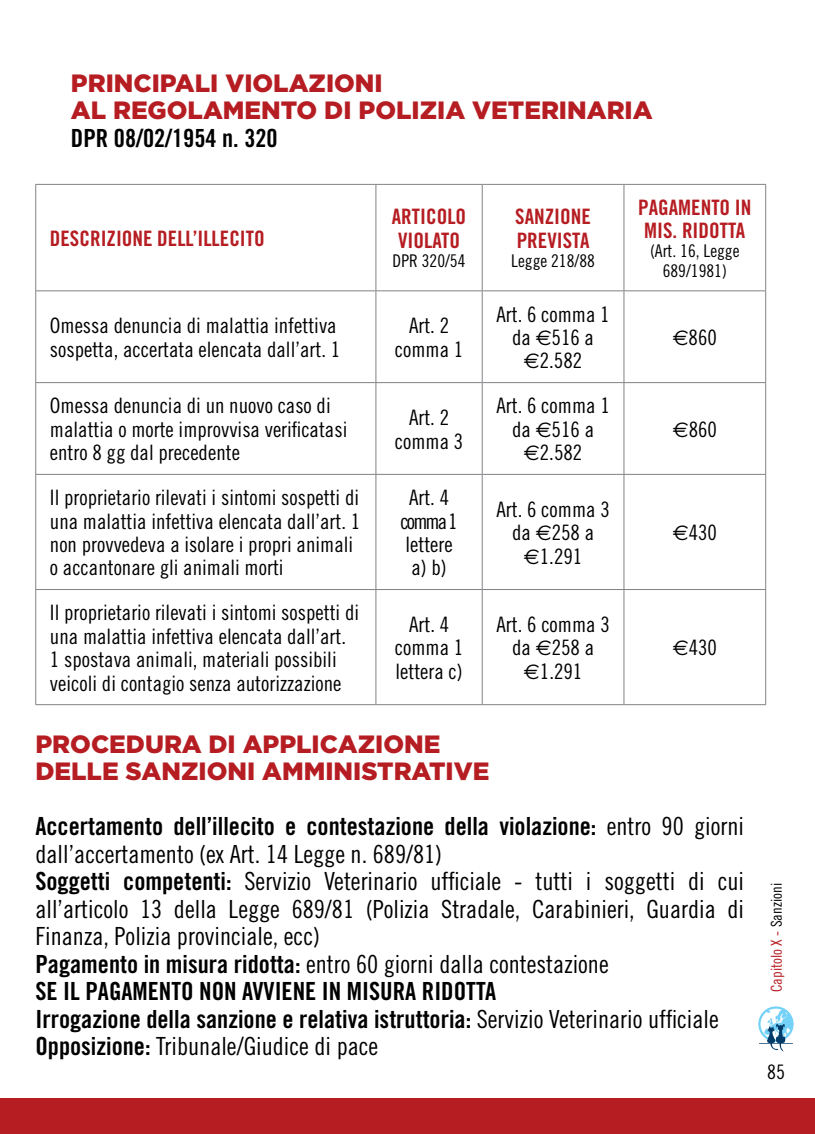
<style>
.page{position:relative;width:815px;height:1134px;background:#fff}
.page>*{position:absolute;margin:0;border:0;box-sizing:border-box;transform-origin:0 0}
.t1{font:25px/27.5px "Trade Gothic Cond Eighteen";color:#000}
.t2{font:25px/27.5px "Trade Gothic Bold Cond Twenty";color:#000}
.t3{font:900 25px "Gotham";color:#b61d22}
.t4{font:21.25px/23.5px "Trade Gothic Cond Eighteen";color:#000;text-align:center}
.t5{font:21.25px/23.5px "Trade Gothic Bold Cond Twenty";color:#b61d22}
.t6{font:20px "Trade Gothic Cond Eighteen";color:#000}
.t7{font:17.5px/19.2px "Trade Gothic Cond Eighteen";color:#000;text-align:center}
.t8{font:15px "Trade Gothic Cond Eighteen";color:#b61d22}
.s1{font-family:"Euro Sans"}
.s2{font-family:"Trade Gothic Cond Eighteen"}
.s3{font-family:"Trade Gothic Bold Cond Twenty"}
.s4{color:#000}
</style>
<div class="page">
<div style="left:0;top:1098px;width:815px;height:36px;background:#b61d22"></div>
<svg style="left:758px;top:1006px;width:36px;height:46px"></svg>
<hr style="left:375px;top:185px;width:1px;height:105px;background:#808285">
<hr style="left:482px;top:185px;width:1px;height:105px;background:#808285">
<hr style="left:375px;top:291px;width:1px;height:91px;background:#808285">
<hr style="left:482px;top:291px;width:1px;height:91px;background:#808285">
<hr style="left:375px;top:383px;width:1px;height:91px;background:#808285">
<hr style="left:482px;top:383px;width:1px;height:91px;background:#808285">
<hr style="left:375px;top:475px;width:1px;height:114px;background:#808285">
<hr style="left:482px;top:475px;width:1px;height:114px;background:#808285">
<hr style="left:375px;top:590px;width:1px;height:114px;background:#808285">
<hr style="left:482px;top:590px;width:1px;height:114px;background:#808285">
<hr style="left:624px;top:290px;width:142px;height:1px;background:#808285">
<hr style="left:624px;top:382px;width:142px;height:1px;background:#808285">
<hr style="left:624px;top:474px;width:142px;height:1px;background:#808285">
<hr style="left:624px;top:589px;width:142px;height:1px;background:#808285">
<hr style="left:624px;top:185px;width:1px;height:105px;background:#808285">
<hr style="left:35px;top:290px;width:341px;height:1px;background:#808285">
<hr style="left:376px;top:290px;width:106px;height:1px;background:#808285">
<hr style="left:482px;top:290px;width:142px;height:1px;background:#808285">
<hr style="left:624px;top:291px;width:1px;height:91px;background:#808285">
<hr style="left:35px;top:382px;width:341px;height:1px;background:#808285">
<hr style="left:376px;top:382px;width:106px;height:1px;background:#808285">
<hr style="left:482px;top:382px;width:142px;height:1px;background:#808285">
<hr style="left:624px;top:383px;width:1px;height:91px;background:#808285">
<hr style="left:35px;top:474px;width:341px;height:1px;background:#808285">
<hr style="left:376px;top:474px;width:106px;height:1px;background:#808285">
<hr style="left:482px;top:474px;width:142px;height:1px;background:#808285">
<hr style="left:624px;top:475px;width:1px;height:114px;background:#808285">
<hr style="left:35px;top:589px;width:341px;height:1px;background:#808285">
<hr style="left:376px;top:589px;width:106px;height:1px;background:#808285">
<hr style="left:482px;top:589px;width:142px;height:1px;background:#808285">
<hr style="left:624px;top:590px;width:1px;height:114px;background:#808285">
<hr style="left:35px;top:184px;width:341px;height:1px;background:#808285">
<hr style="left:35px;top:185px;width:1px;height:105px;background:#808285">
<hr style="left:376px;top:184px;width:106px;height:1px;background:#808285">
<hr style="left:482px;top:184px;width:142px;height:1px;background:#808285">
<hr style="left:624px;top:184px;width:142px;height:1px;background:#808285">
<hr style="left:765px;top:185px;width:1px;height:105px;background:#808285">
<hr style="left:35px;top:291px;width:1px;height:91px;background:#808285">
<hr style="left:765px;top:291px;width:1px;height:91px;background:#808285">
<hr style="left:35px;top:383px;width:1px;height:91px;background:#808285">
<hr style="left:765px;top:383px;width:1px;height:91px;background:#808285">
<hr style="left:35px;top:475px;width:1px;height:114px;background:#808285">
<hr style="left:765px;top:475px;width:1px;height:114px;background:#808285">
<hr style="left:35px;top:590px;width:1px;height:114px;background:#808285">
<hr style="left:765px;top:590px;width:1px;height:114px;background:#808285">
<hr style="left:35px;top:704px;width:341px;height:1px;background:#808285">
<hr style="left:376px;top:704px;width:106px;height:1px;background:#808285">
<hr style="left:482px;top:704px;width:142px;height:1px;background:#808285">
<hr style="left:624px;top:704px;width:142px;height:1px;background:#808285">
<p class="t3" style="left:71px;top:68px;width:32px">PRINCI</p>
<p class="t3" style="left:160px;top:68px;width:83px">PALI VIO</p>
<p class="t3" style="left:273px;top:68px;width:32px">LAZIONI</p>
<p class="t3" style="left:71px;top:96px;width:62px">AL REGO</p>
<p class="t3" style="left:188px;top:96px;width:36px">LAMENTO</p>
<p class="t3" style="left:324px;top:96px;width:102px">DI POLIZIA</p>
<p class="t3" style="left:472px;top:96px;width:18px">VETERINARIA</p>
<p class="t2" style="left:71px;top:124px;width:208px">DPR 08/02/1954 n. 320</p>
<p class="t5" style="left:50px;top:226px;width:216px">DESCRIZIONE DELL’ILLECITO</p>
<p class="t5" style="left:392px;top:205px;width:76px">ARTICOLO<br>VIOLATO</p>
<p class="t7" style="left:393px;top:251px;width:74px">DPR 320/54</p>
<p class="t5" style="left:515px;top:205px;width:77px">SANZIONE<br>PREVISTA</p>
<p class="t7" style="left:511px;top:251px;width:85px">Legge 218/88</p>
<p class="t4" style="left:50px;top:314px;width:292px;text-align:left">Omessa denuncia di malattia infettiva sospetta, accertata elencata dall’art. 1</p>
<p class="t4" style="left:395px;top:314px;width:70px">Art. 2 comma 1</p>
<p class="t4" style="left:496px;top:302px;width:115px">Art. 6 comma 1 da <span class="s1">€</span>516 a <span class="s1">€</span>2.582</p>
<p class="t4" style="left:50px;top:394px;width:299px;text-align:left">Omessa denuncia di un nuovo caso di malattia o morte improvvisa verificatasi entro 8 gg dal precedente</p>
<p class="t4" style="left:395px;top:406px;width:70px">Art. 2 comma 3</p>
<p class="t4" style="left:496px;top:394px;width:115px">Art. 6 comma 1 da <span class="s1">€</span>516 a <span class="s1">€</span>2.582</p>
<p class="t4" style="left:50px;top:486px;width:312px;text-align:left">Il proprietario rilevati i sintomi sospetti di una malattia infettiva elencata dall’art. 1 non provvedeva a isolare i propri animali o accantonare gli animali morti</p>
<p class="t4" style="left:401px;top:486px;width:58px">Art. 4 comma 1 lettere a) b)</p>
<p class="t4" style="left:496px;top:497px;width:115px">Art. 6 comma 3 da <span class="s1">€</span>258 a <span class="s1">€</span>1.291</p>
<p class="t4" style="left:50px;top:601px;width:311px;text-align:left">Il proprietario rilevati i sintomi sospetti di una malattia infettiva elencata dall’art.<br>1 spostava animali, materiali possibili veicoli di contagio senza autorizzazione</p>
<p class="t4" style="left:395px;top:612px;width:70px">Art. 4 comma 1 lettera c)</p>
<p class="t4" style="left:497px;top:613px;width:115px">Art. 6 comma 3 da <span class="s1">€</span>258 a <span class="s1">€</span>1.291</p>
<p class="t5" style="left:638px;top:195px;width:115px">PAGAMENTO IN<br>MIS. RIDOTTA</p>
<p class="t7" style="left:650px;top:241px;width:91px">(Art. 16, Legge<br>689/1981)</p>
<p class="t4" style="left:673px;top:325px;width:46px"><span class="s1">€</span>860</p>
<p class="t4" style="left:673px;top:417px;width:46px"><span class="s1">€</span>860</p>
<p class="t4" style="left:673px;top:521px;width:46px"><span class="s1">€</span>430</p>
<p class="t4" style="left:673px;top:636px;width:46px"><span class="s1">€</span>430</p>
<p class="t3" style="left:35px;top:729px;width:37px">PROCEDURA</p>
<p class="t3" style="left:208px;top:729px;width:120px">DI APPLICAZIONE</p>
<p class="t3" style="left:35px;top:757px;width:124px">DELLE SANZIONI</p>
<p class="t3" style="left:262px;top:757px;width:18px">AMMINI</p>
<p class="t3" style="left:361px;top:757px;width:33px">STRATIVE</p>
<p class="t2" style="left:35px;top:812px;width:710px">Accertamento dell’illecito e contestazione della violazione: <span class="s2">entro 90 giorni</span></p>
<p class="t1" style="left:35px;top:840px;width:710px">dall’accertamento (ex Art. 14 Legge n. 689/81)<br><span class="s3">Soggetti competenti:</span> Servizio Veterinario ufficiale - tutti i soggetti di cui all’articolo 13 della Legge 689/81 (Polizia Stradale, Carabinieri, Guardia di Finanza, Polizia provinciale, ecc)<br><span class="s3">Pagamento in misura ridotta:</span> entro 60 giorni dalla contestazione</p>
<p class="t2" style="left:35px;top:977px;width:685px">SE IL PAGAMENTO NON AVVIENE IN MISURA RIDOTTA<br>Irrogazione della sanzione e relativa istruttoria: <span class="s2">Servizio Veterinario ufficiale</span></p>
<p class="t1" style="left:35px;top:1032px;width:344px"><span class="s3">Opposizione:</span> Tribunale/Giudice di pace</p>
<p class="t8" style="left:768px;top:992px;width:111px;rotate:-90deg">Capitolo X - <span class="s4">Sanzioni</span></p>
<p class="t6" style="left:767px;top:1060px;width:19px">85</p>
</div>
